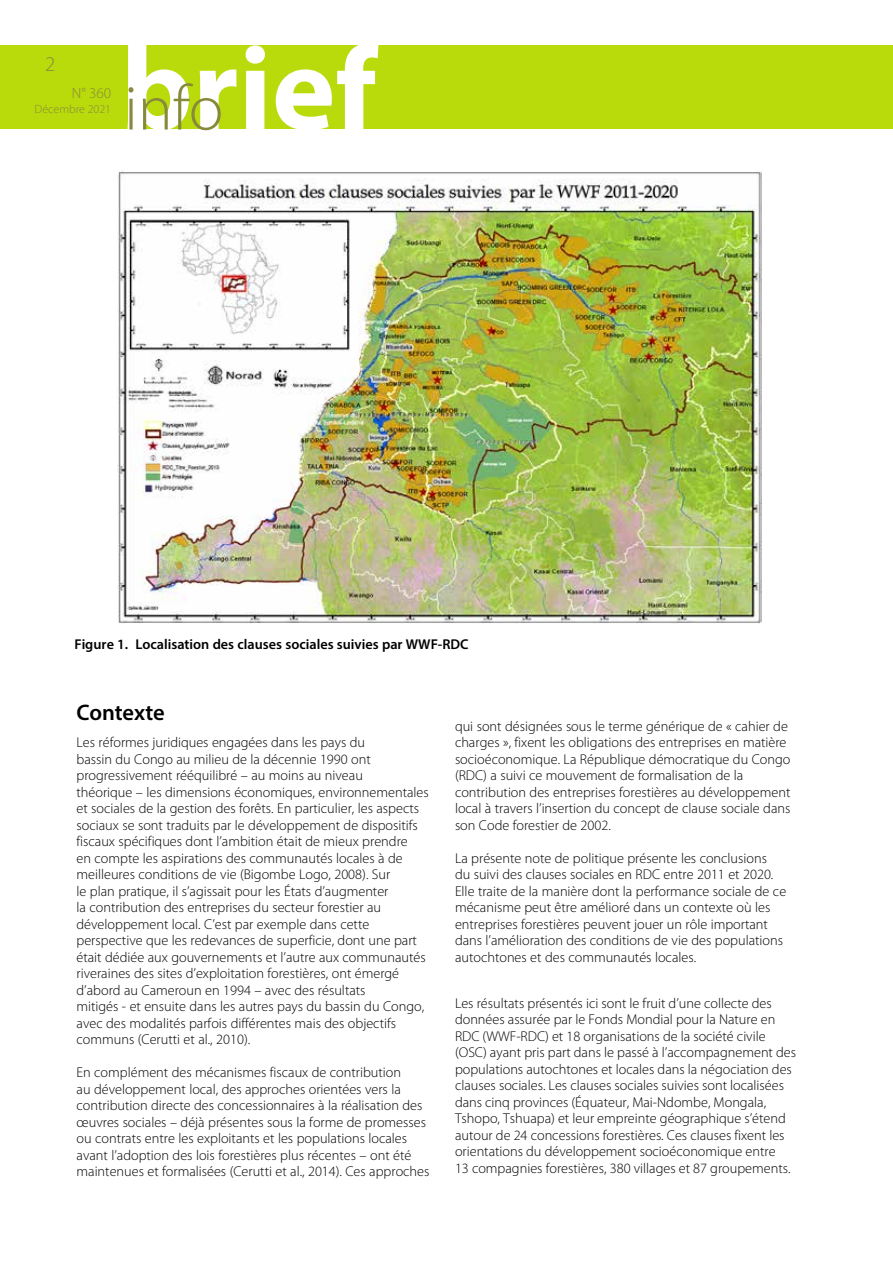
<style>
.page{position:relative;width:893px;height:1263px;background:#fff}
.page>*{position:absolute;margin:0;border:0;box-sizing:border-box;transform-origin:0 0}
.t1{font:600 22.5px "Myriad Pro";letter-spacing:-.005em;color:#000}
.t2{font:300 21px "Myriad Pro";color:#878a3b}
.t3{font:300 15px "Myriad Pro";color:#878a3b}
.t4{font:300 14.25px/16.5px "Myriad Pro";color:#000}
.t5{font:600 14.25px "Myriad Pro";color:#000}
.t6{font:300 12px "Myriad Pro";color:#878a3b}
</style>
<div class="page">
<div style="left:0;top:45px;width:893px;height:84px;background:#b9db0c"></div>
<svg style="left:128px;top:45px;width:250px;height:85px"></svg>
<img style="left:118px;top:170px;width:644px;height:453px">
<h2 class="t2" style="left:45px;top:52px;width:12px">2</h2>
<p class="t3" style="left:72px;top:84px;width:41px">N° 360</p>
<p class="t6" style="left:35px;top:102px;width:78px">Décembre 2021</p>
<p class="t3" style="left:83px;top:84px;width:22px">o. 2</p>
<p class="t5" style="left:74px;top:635px;width:396px">Figure 1. Localisation des clauses sociales suivies par WWF-RDC</p>
<h1 class="t1" style="left:77px;top:698px;width:90px">Contexte</h1>
<p class="t4" style="left:77px;top:734px;width:354px">Les réformes juridiques engagées dans les pays du<br>bassin du Congo au milieu de la décennie 1990 ont progressivement rééquilibré – au moins au niveau<br>théorique – les dimensions économiques, environnementales et sociales de la gestion des forêts. En particulier, les aspects sociaux se sont traduits par le développement de dispositifs fiscaux spécifiques dont l’ambition était de mieux prendre<br>en compte les aspirations des communautés locales à de meilleures conditions de vie (Bigombe Logo, 2008). Sur<br>le plan pratique, il s’agissait pour les États d’augmenter<br>la contribution des entreprises du secteur forestier au développement local. C’est par exemple dans cette perspective que les redevances de superficie, dont une part était dédiée aux gouvernements et l’autre aux communautés riveraines des sites d’exploitation forestières, ont émergé d’abord au Cameroun en 1994 – avec des résultats<br>mitigés - et ensuite dans les autres pays du bassin du Congo, avec des modalités parfois différentes mais des objectifs communs (Cerutti et al., 2010).</p>
<p class="t4" style="left:77px;top:1064px;width:354px">En complément des mécanismes fiscaux de contribution<br>au développement local, des approches orientées vers la contribution directe des concessionnaires à la réalisation des œuvres sociales – déjà présentes sous la forme de promesses ou contrats entre les exploitants et les populations locales avant l’adoption des lois forestières plus récentes – ont été maintenues et formalisées (Cerutti et al., 2014). Ces approches</p>
<p class="t4" style="left:455px;top:717px;width:337px">qui sont désignées sous le terme générique de « cahier de charges », fixent les obligations des entreprises en matière socioéconomique. La République démocratique du Congo (RDC) a suivi ce mouvement de formalisation de la contribution des entreprises forestières au développement local à travers l’insertion du concept de clause sociale dans son Code forestier de 2002.</p>
<p class="t4" style="left:455px;top:849px;width:333px">La présente note de politique présente les conclusions<br>du suivi des clauses sociales en RDC entre 2011 et 2020.<br>Elle traite de la manière dont la performance sociale de ce mécanisme peut être amélioré dans un contexte où les entreprises forestières peuvent jouer un rôle important dans l’amélioration des conditions de vie des populations autochtones et des communautés locales.</p>
<p class="t4" style="left:455px;top:995px;width:343px">Les résultats présentés ici sont le fruit d’une collecte des données assurée par le Fonds Mondial pour la Nature en RDC (WWF-RDC) et 18 organisations de la société civile (OSC) ayant pris part dans le passé à l’accompagnement des populations autochtones et locales dans la négociation des clauses sociales. Les clauses sociales suivies sont localisées dans cinq provinces (Équateur, Mai-Ndombe, Mongala, Tshopo, Tshuapa) et leur empreinte géographique s’étend autour de 24 concessions forestières. Ces clauses fixent les orientations du développement socioéconomique entre<br>13 compagnies forestières, 380 villages et 87 groupements.</p>
</div>
